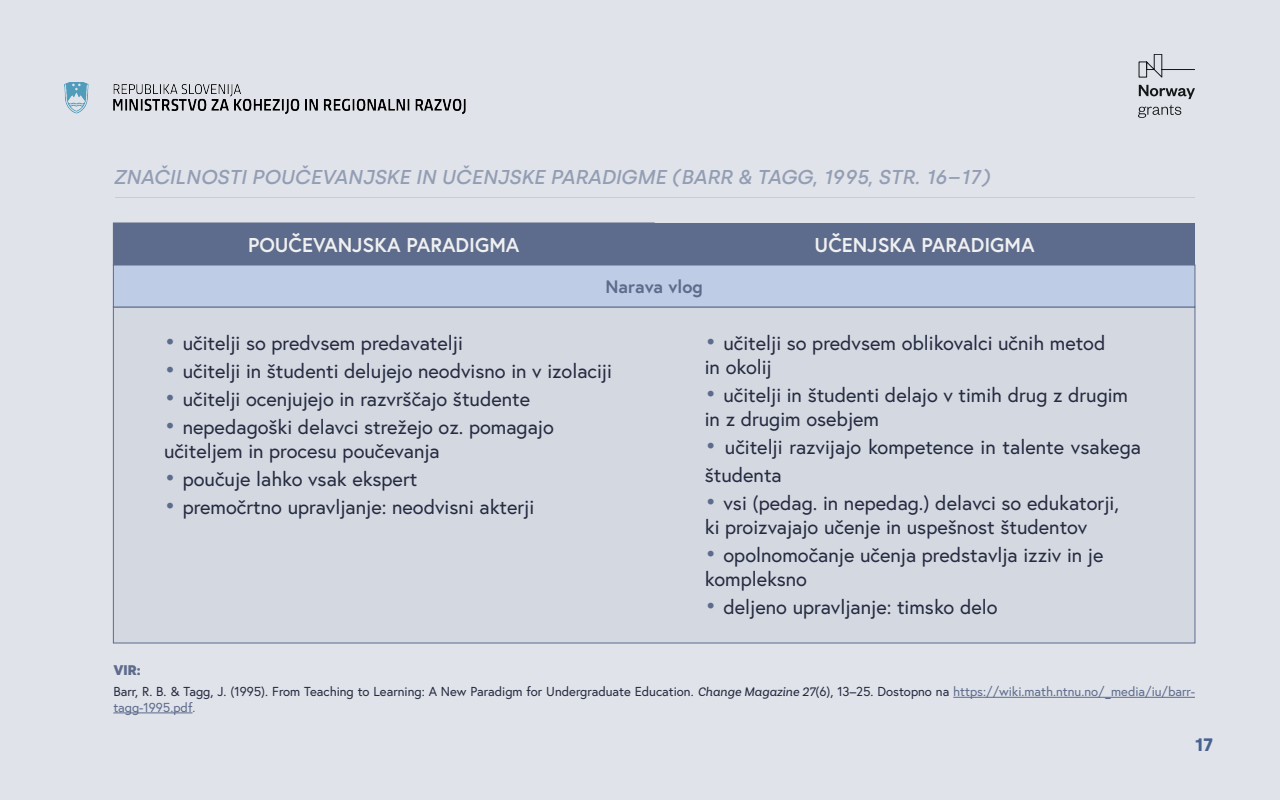
<style>
.page{position:relative;width:1280px;height:800px;background:#e0e3e9}
.page>*{position:absolute;margin:0;border:0;box-sizing:border-box;transform-origin:0 0}
.t1{font:20px/24px "Europa";color:#252b41}
.t2{font:italic 500 20px "Silka";color:#939eb4}
.t3{font:700 20px "Europa";color:#f0f0f0}
.t4{font:700 18px "Europa";color:#5d6b8c}
.t5{font:700 18px "Silka";color:#49618f}
.t6{font:900 14px "Silka";color:#5d6b8c}
.t7{font:13px/15.6px "Europa";color:#252b41}
.s1{font-size:24px;color:#5d6b8c}
.s2{font-family:"Basic Sans";font-style:italic}
.s3{color:#5d6b8c}
</style>
<div class="page">
<svg style="left:1138px;top:54px;width:57px;height:24px"></svg>
<svg style="left:1139px;top:85px;width:56px;height:14px"></svg>
<svg style="left:1138px;top:105px;width:43px;height:13px"></svg>
<img style="left:64px;top:82px;width:402px;height:33px">
<div style="left:113px;top:223px;width:541px;height:42px;background:#5d6b8c"></div>
<div style="left:113px;top:222px;width:542px;height:44px;border:1px solid #5d6b8c"></div>
<div style="left:654px;top:223px;width:541px;height:42px;background:#5d6b8c"></div>
<hr style="left:115px;top:197px;width:1080px;height:1px;background:#bfcce5">
<div style="left:113px;top:306px;width:1082px;height:338px;background:#d4d8e1;border:1px solid #5d6b8c"></div>
<div style="left:113px;top:265px;width:1082px;height:42px;background:#bfcce5"></div>
<div style="left:113px;top:264px;width:1082px;height:44px;border:1px solid #5d6b8c"></div>
<hr style="left:953px;top:697px;width:242px;height:1px;background:#5d6b8c">
<hr style="left:113px;top:713px;width:80px;height:1px;background:#5d6b8c">
<p class="t2" style="left:113px;top:165px;width:878px">ZNAČILNOSTI POUČEVANJSKE IN UČENJSKE PARADIGME (BARR &amp; TAGG, 1995, STR. 16–17)</p>
<p class="t3" style="left:248px;top:231px;width:273px">POUČEVANJSKA PARADIGMA</p>
<p class="t3" style="left:815px;top:231px;width:222px">UČENJSKA PARADIGMA</p>
<p class="t4" style="left:606px;top:274px;width:99px">Narava vlog</p>
<p class="t1" style="left:164px;top:330px;width:300px"><span class="s1">•</span> učitelji so predvsem predavatelji</p>
<p class="t1" style="left:164px;top:358px;width:449px"><span class="s1">•</span> učitelji in študenti delujejo neodvisno in v izolaciji</p>
<p class="t1" style="left:164px;top:386px;width:368px"><span class="s1">•</span> učitelji ocenjujejo in razvrščajo študente</p>
<p class="t1" style="left:164px;top:414px;width:391px"><span class="s1">•</span> nepedagoški delavci strežejo oz. pomagajo učiteljem in procesu poučevanja</p>
<p class="t1" style="left:164px;top:466px;width:255px"><span class="s1">•</span> poučuje lahko vsak ekspert</p>
<p class="t1" style="left:164px;top:494px;width:372px"><span class="s1">•</span> premočrtno upravljanje: neodvisni akterji</p>
<p class="t1" style="left:705px;top:330px;width:402px"><span class="s1">•</span> učitelji so predvsem oblikovalci učnih metod in okolij</p>
<p class="t1" style="left:705px;top:382px;width:425px"><span class="s1">•</span> učitelji in študenti delajo v timih drug z drugim in z drugim osebjem</p>
<p class="t1" style="left:705px;top:432px;width:438px;line-height:28px"><span class="s1">•</span> učitelji razvijajo kompetence in talente vsakega študenta</p>
<p class="t1" style="left:705px;top:490px;width:416px"><span class="s1">•</span> vsi (pedag. in nepedag.) delavci so edukatorji, ki proizvajajo učenje in uspešnost študentov</p>
<p class="t1" style="left:705px;top:542px;width:400px"><span class="s1">•</span> opolnomočanje učenja predstavlja izziv in je kompleksno</p>
<p class="t1" style="left:705px;top:594px;width:294px"><span class="s1">•</span> deljeno upravljanje: timsko delo</p>
<p class="t6" style="left:113px;top:662px;width:29px">VIR:</p>
<p class="t7" style="left:113px;top:684px;width:1083px">Barr, R. B. &amp; Tagg, J. (1995). From Teaching to Learning: A New Paradigm for Undergraduate Education. <span class="s2">Change Magazine 27</span>(6), 13–25. Dostopno na <span class="s3">https://wiki.math.ntnu.no/_media/iu/barr&shy;tagg-1995.pdf.</span></p>
<p class="t5" style="left:1195px;top:734px;width:20px">17</p>
</div>
